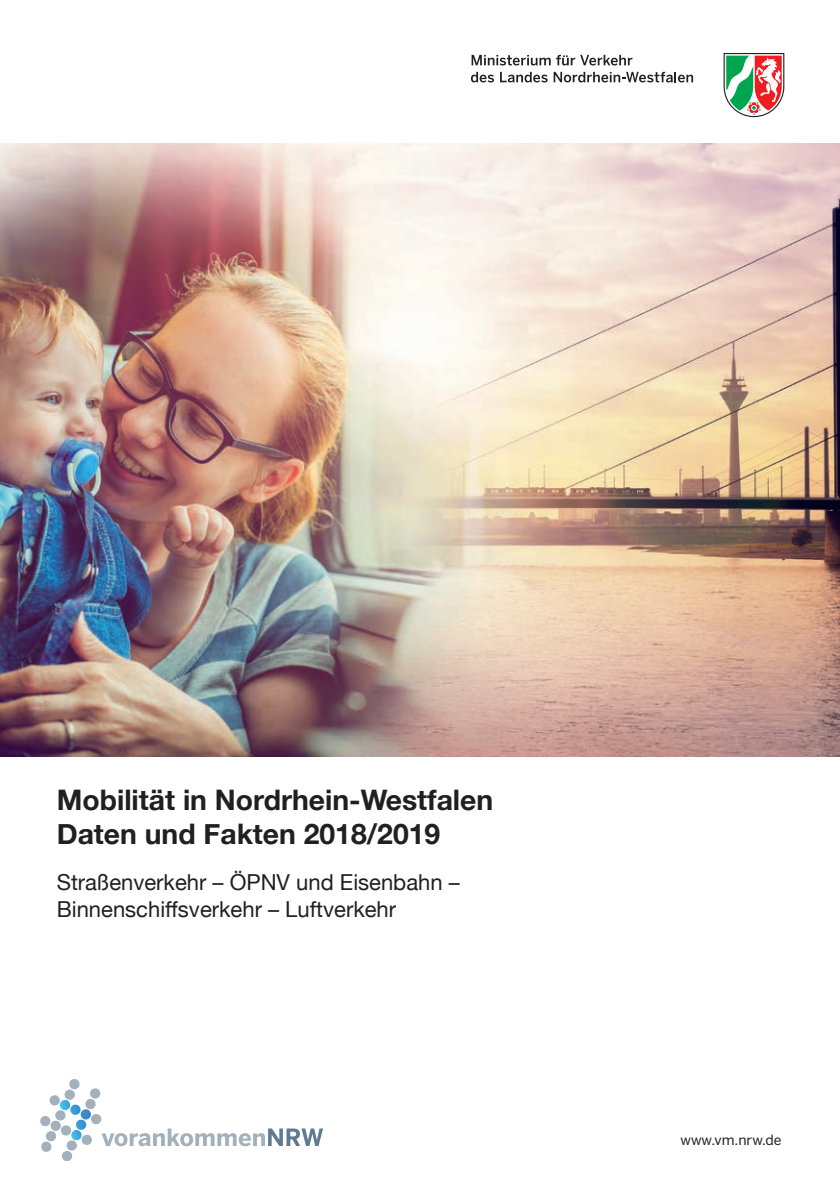
<style>
.page{position:relative;width:840px;height:1191px;background:#fff}
.page>*{position:absolute;margin:0;border:0;box-sizing:border-box;transform-origin:0 0}
.t1{font:700 28.2px/34px "Helvetica Neue";color:#231f20}
.t2{font:22px/26.4px "Helvetica Neue";color:#231f20}
.t3{font:14px "Benton Sans";color:#231f20}
</style>
<div class="page">
<img style="left:0;top:143px;width:839px;height:613px">
<svg style="left:723px;top:53px;width:60px;height:64px"></svg>
<svg style="left:471px;top:55px;width:79px;height:10px"></svg>
<svg style="left:556px;top:55px;width:76px;height:10px"></svg>
<svg style="left:471px;top:72px;width:76px;height:10px"></svg>
<svg style="left:553px;top:72px;width:139px;height:10px"></svg>
<svg style="left:40px;top:1079px;width:283px;height:82px"></svg>
<p class="t1" style="left:57px;top:784px;width:438px">Mobilität in Nordrhein-Westfalen<br>Daten und Fakten 2018/2019</p>
<p class="t2" style="left:57px;top:870px;width:404px">Straßenverkehr – ÖPNV und Eisenbahn –<br>Binnenschiffsverkehr – Luftverkehr</p>
<p class="t3" style="left:680px;top:1131px;width:103px">www.vm.nrw.de</p>
</div>
